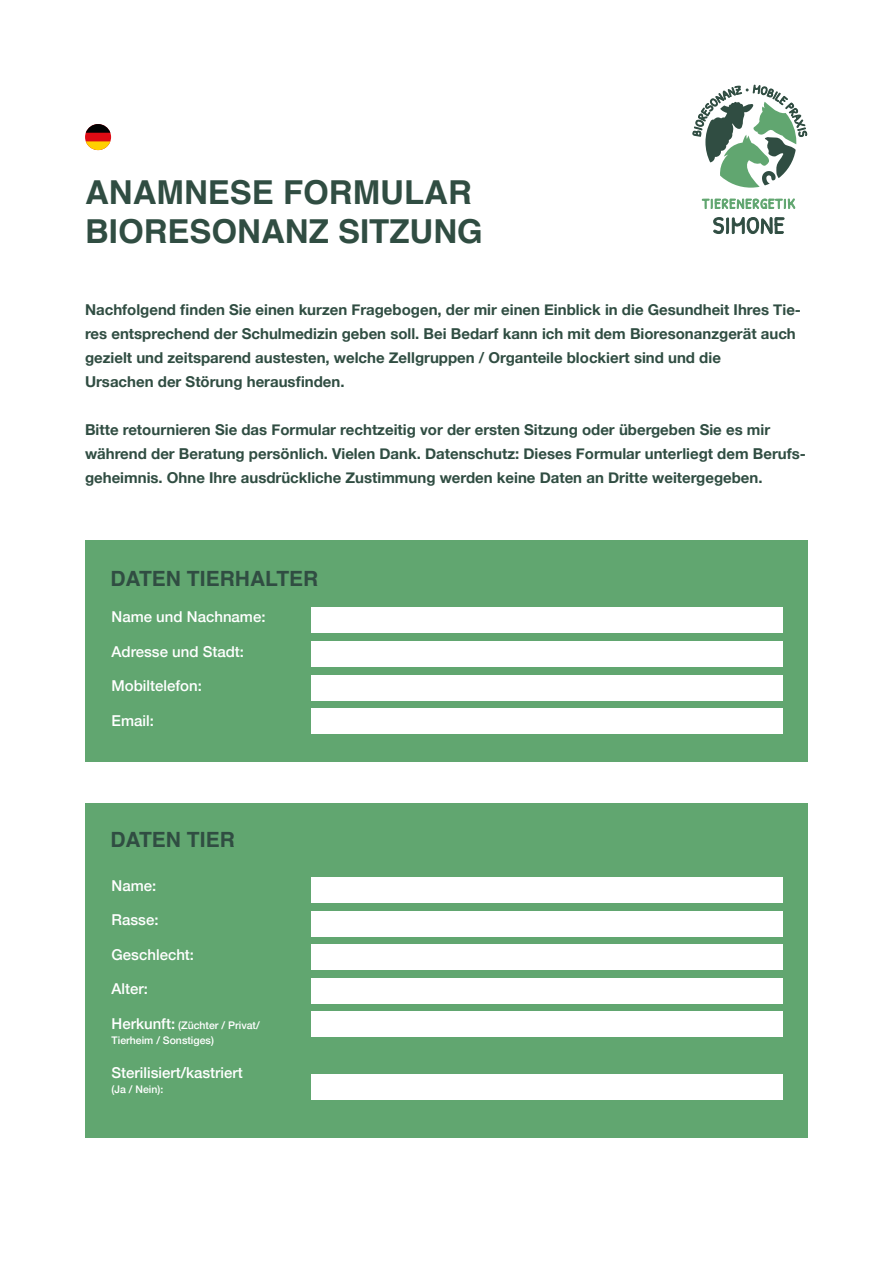
<style>
.page{position:relative;width:893px;height:1263px;background:#fff}
.page>*{position:absolute;margin:0;border:0;box-sizing:border-box;transform-origin:0 0}
.t1{font:700 33px/39px "Helvetica";color:#304d42}
.t2{font:700 21px "Helvetica";color:#304d42}
.t3{font:700 15px/24px "Helvetica Neue";color:#304d42}
.t4{font:500 15px "Helvetica Neue";color:#fff}
.t5{font:500 10.5px/15px "Helvetica Neue";color:#fff}
.s1{font-size:15px}
</style>
<div class="page">
<div style="left:85px;top:541px;width:723px;height:221px;background:#61a670"></div>
<div style="left:311px;top:608px;width:471px;height:25px;background:#fff"></div>
<div style="left:311px;top:641px;width:471px;height:26px;background:#fff"></div>
<div style="left:311px;top:675px;width:471px;height:25px;background:#fff"></div>
<div style="left:311px;top:709px;width:471px;height:25px;background:#fff"></div>
<div style="left:85px;top:804px;width:723px;height:334px;background:#61a670"></div>
<div style="left:311px;top:877px;width:471px;height:25px;background:#fff"></div>
<div style="left:311px;top:911px;width:471px;height:25px;background:#fff"></div>
<div style="left:311px;top:944px;width:471px;height:26px;background:#fff"></div>
<div style="left:311px;top:978px;width:471px;height:25px;background:#fff"></div>
<div style="left:311px;top:1012px;width:471px;height:25px;background:#fff"></div>
<div style="left:311px;top:1074px;width:471px;height:25px;background:#fff"></div>
<div style="left:85px;top:124px;width:26px;height:26px;background:#dd0b14;border-radius:50%"></div>
<svg style="left:86px;top:124px;width:24px;height:9px"></svg>
<svg style="left:86px;top:141px;width:24px;height:9px"></svg>
<svg style="left:702px;top:198px;width:93px;height:36px"></svg>
<svg style="left:693px;top:84px;width:114px;height:104px"></svg>
<h1 class="t1" style="left:85px;top:173px;width:399px">ANAMNESE FORMULAR<br>BIORESONANZ SITZUNG</h1>
<p class="t3" style="left:85px;top:298px;width:717px">Nachfolgend finden Sie einen kurzen Fragebogen, der mir einen Einblick in die Gesundheit Ihres Tie&shy;res entsprechend der Schulmedizin geben soll. Bei Bedarf kann ich mit dem Bioresonanzgerät auch gezielt und zeitsparend austesten, welche Zellgruppen / Organteile blockiert sind und die<br>Ursachen der Störung herausfinden.</p>
<p class="t3" style="left:85px;top:418px;width:722px">Bitte retournieren Sie das Formular rechtzeitig vor der ersten Sitzung oder übergeben Sie es mir während der Beratung persönlich. Vielen Dank. Datenschutz: Dieses Formular unterliegt dem Berufs&shy;geheimnis. Ohne Ihre ausdrückliche Zustimmung werden keine Daten an Dritte weitergegeben.</p>
<h2 class="t2" style="left:110px;top:561px;width:210px">DATEN TIERHALTER</h2>
<p class="t4" style="left:112px;top:605px;width:155px">Name und Nachname:</p>
<p class="t4" style="left:112px;top:639px;width:134px">Adresse und Stadt:</p>
<p class="t4" style="left:112px;top:674px;width:92px">Mobiltelefon:</p>
<p class="t4" style="left:112px;top:708px;width:44px">Email:</p>
<h2 class="t2" style="left:110px;top:822px;width:126px">DATEN TIER</h2>
<p class="t4" style="left:112px;top:873px;width:46px">Name:</p>
<p class="t4" style="left:112px;top:908px;width:48px">Rasse:</p>
<p class="t4" style="left:112px;top:942px;width:84px">Geschlecht:</p>
<p class="t4" style="left:112px;top:977px;width:38px">Alter:</p>
<p class="t5" style="left:112px;top:1017px;width:150px"><span class="s1">Herkunft:</span> (Züchter / Privat/<br>Tierheim / Sonstiges)</p>
<p class="t4" style="left:112px;top:1061px;width:133px">Sterilisiert/kastriert</p>
<p class="t5" style="left:112px;top:1081px;width:53px">(Ja / Nein):</p>
</div>
